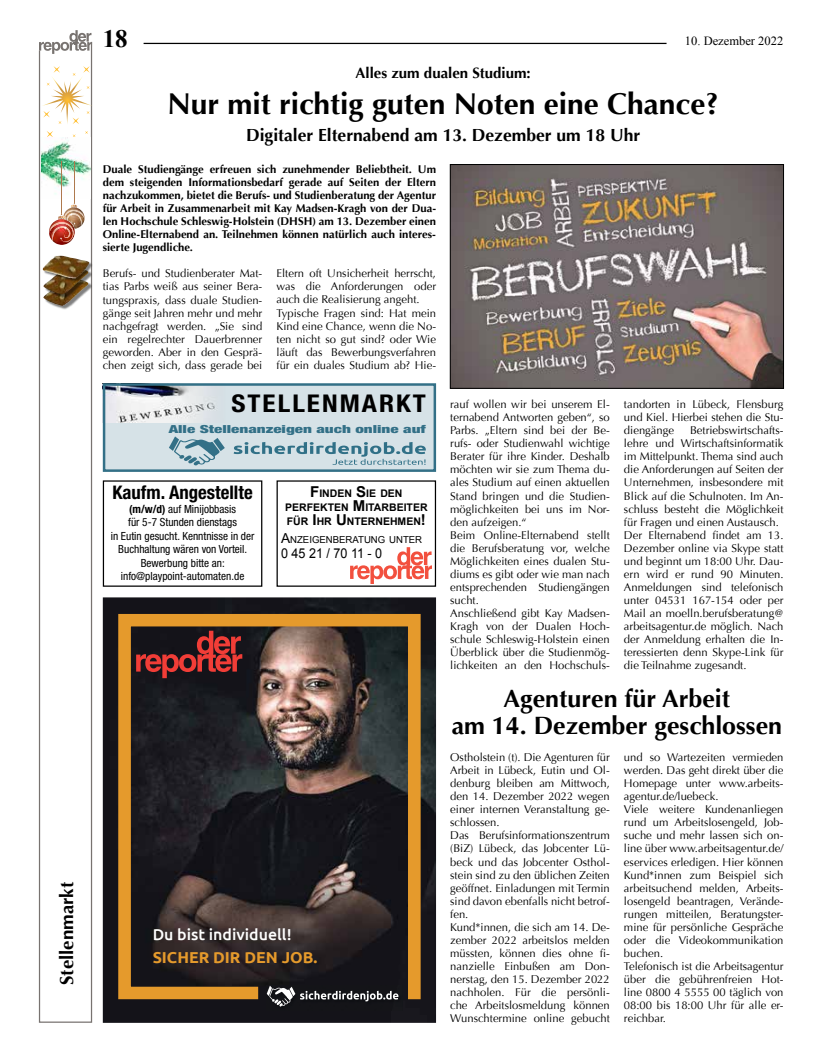
<style>
.page{position:relative;width:819px;height:1053px;background:#fff}
.page>*{position:absolute;margin:0;border:0;box-sizing:border-box;transform-origin:0 0}
.t1{font:700 30px "Optima";color:#000}
.t2{font:700 25px/27.5px "Optima";color:#000;text-align:center}
.t3{font:700 25px "Times New Roman";color:#000}
.t4{font:700 condensed 24.5px "Helvetica Neue";letter-spacing:.075em;color:#000;scale:1.11 1}
.t5{font:700 condensed 18.75px "Helvetica Neue";color:#000}
.t6{font:700 18.75px "Optima";color:#000}
.t7{font:700 17.5px "Optima";color:#000}
.t8{font:500 15.75px/22.9px "Ubuntu";color:#fff}
.t9{font:700 15px "Optima";color:#000}
.t10{font:13.62px "Arial";color:#000;scale:.92 1}
.t11{font:12.5px "Times New Roman";color:#000}
.t12{font:11.25px/13px "Optima";color:#000}
.t13{font:700 11.25px/13px "Optima";color:#000;text-align:justify}
.t14{font:condensed 11.25px/13.5px "Helvetica Neue";color:#000;text-align:center}
.t15{font:900 condensed 11.12px "Helvetica Neue";color:#337087;scale:1.54 1}
.t16{font:700 10.5px/13.8px "Arial";color:#000;text-align:center}
.t17{font:9.62px "Arial";color:#000}
.s1{font-weight:700}
.s2{font-size:15px}
.s3{font-size:13.75px}
.s4{font-weight:700;color:#e59a2c}
</style>
<div class="page">
<hr style="left:144px;top:43px;width:522px;height:1px;background:#000">
<img style="left:103px;top:597px;width:333px;height:425px">
<svg style="left:112px;top:607px;width:315px;height:404px;background:#46382c"></svg>
<img style="left:266px;top:985px;width:136px;height:25px">
<svg style="left:267px;top:985px;width:131px;height:21px;background:#424245"></svg>
<svg style="left:136px;top:630px;width:106px;height:48px;background:#5c2023"></svg>
<div style="left:103px;top:480px;width:159px;height:106px;border:1px solid #000"></div>
<div style="left:276px;top:480px;width:160px;height:106px;border:1px solid #000"></div>
<svg style="left:350px;top:547px;width:82px;height:36px"></svg>
<svg style="left:39px;top:54px;width:53px;height:968px"></svg>
<svg style="left:39px;top:30px;width:53px;height:24px"></svg>
<div style="left:44px;top:277px;width:48px;height:33px;background:#000;opacity:.5"></div>
<img style="left:43px;top:256px;width:46px;height:50px">
<svg style="left:42px;top:66px;width:51px;height:59px"></svg>
<svg style="left:47px;top:131px;width:6px;height:6px"></svg>
<svg style="left:72px;top:134px;width:4px;height:3px"></svg>
<div style="left:44px;top:266px;width:48px;height:32px;background:#000;opacity:.5"></div>
<img style="left:43px;top:265px;width:45px;height:29px">
<div style="left:44px;top:257px;width:49px;height:25px;background:#000;opacity:.5"></div>
<img style="left:41px;top:137px;width:50px;height:62px">
<hr style="left:74px;top:161px;width:1px;height:43px;background:#ae794d">
<img style="left:77px;top:207px;width:8px;height:22px">
<img style="left:77px;top:210px;width:7px;height:16px">
<hr style="left:61px;top:161px;width:1px;height:54px;background:#ae794d">
<img style="left:49px;top:219px;width:26px;height:26px">
<img style="left:49px;top:222px;width:26px;height:20px">
<svg style="left:58px;top:203px;width:19px;height:27px"></svg>
<svg style="left:59px;top:237px;width:4px;height:3px"></svg>
<div style="left:104px;top:384px;width:331px;height:86px;background:#d6e2e7"></div>
<img style="left:106px;top:386px;width:109px;height:36px">
<div style="left:103px;top:383px;width:333px;height:89px;border:2px solid #337087"></div>
<svg style="left:234px;top:442px;width:192px;height:23px"></svg>
<svg style="left:169px;top:436px;width:56px;height:29px"></svg>
<img style="left:452px;top:166px;width:329px;height:220px">
<div style="left:450px;top:164px;width:333px;height:224px;border:1px solid #000"></div>
<p class="t6" style="left:56px;top:985px;width:105px;rotate:-90deg">Stellenmarkt</p>
<p class="t3" style="left:103px;top:21px;width:26px">18</p>
<p class="t11" style="left:685px;top:32px;width:100px">10. Dezember 2022</p>
<p class="t9" style="left:355px;top:64px;width:177px">Alles zum dualen Studium:</p>
<p class="t1" style="left:167px;top:86px;width:553px">Nur mit richtig guten Noten eine Chance?</p>
<p class="t7" style="left:246px;top:125px;width:395px">Digitaler Elternabend am 13. Dezember um 18 Uhr</p>
<p class="t13" style="left:103px;top:163px;width:335px">Duale Studiengänge erfreuen sich zunehmender Beliebtheit. Um dem steigenden Informationsbedarf gerade auf Seiten der Eltern nachzukommen, bietet die Berufs- und Studienberatung der Agentur für Arbeit in Zusammenarbeit mit Kay Madsen-Kragh von der Dua&shy;len Hochschule Schleswig-Holstein (DHSH) am 13. Dezember einen Online-Elternabend an. Teilnehmen können natürlich auch interes&shy;sierte Jugendliche.</p>
<p class="t12" style="left:103px;top:267px;width:161px;text-align:justify">Berufs- und Studienberater Mat&shy;tias Parbs weiß aus seiner Bera&shy;tungspraxis, dass duale Studien&shy;gänge seit Jahren mehr und mehr nachgefragt werden. „Sie sind ein regelrechter Dauerbrenner geworden. Aber in den Gesprä&shy;chen zeigt sich, dass gerade bei</p>
<p class="t12" style="left:276px;top:267px;width:161px">Eltern oft Unsicherheit herrscht, was die Anforderungen oder auch die Realisierung angeht.<br>Typische Fragen sind: Hat mein<br>Kind eine Chance, wenn die No&shy;ten nicht so gut sind? oder Wie läuft das Bewerbungsverfahren für ein duales Studium ab? Hie-</p>
<p class="t12" style="left:450px;top:398px;width:161px">rauf wollen wir bei unserem El&shy;ternabend Antworten geben“, so<br>Parbs. „Eltern sind bei der Be&shy;rufs- oder Studienwahl wichtige<br>Berater für ihre Kinder. Deshalb möchten wir sie zum Thema du&shy;ales Studium auf einen aktuellen<br>Stand bringen und die Studien&shy;möglichkeiten bei uns im Nor&shy;den aufzeigen.“<br>Beim Online-Elternabend stellt die Berufsberatung vor, welche<br>Möglichkeiten eines dualen Stu&shy;diums es gibt oder wie man nach entsprechenden Studiengängen sucht.<br>Anschließend gibt Kay Madsen-<br>Kragh von der Dualen Hoch&shy;schule Schleswig-Holstein einen<br>Überblick über die Studienmög&shy;lichkeiten an den Hochschuls-</p>
<p class="t12" style="left:624px;top:398px;width:161px;text-align:justify">tandorten in Lübeck, Flensburg und Kiel. Hierbei stehen die Stu&shy;diengänge</p>
<p class="t4" style="left:231px;top:389px;width:177px">STELLENMARKT</p>
<p class="t15" style="left:169px;top:422px;width:168px">Alle Stellenanzeigen auch online auf</p>
<p class="t12" style="left:624px;top:424px;width:161px;text-indent:66px">Betriebswirtschafts&shy;lehre und Wirtschaftsinformatik im Mittelpunkt. Thema sind auch die Anforderungen auf Seiten der<br>Unternehmen, insbesondere mit<br>Blick auf die Schulnoten. Im An&shy;schluss besteht die Möglichkeit für Fragen und einen Austausch.<br>Der Elternabend findet am 13.<br>Dezember online via Skype statt und beginnt um 18:00 Uhr. Dau&shy;ern wird er rund 90 Minuten.<br>Anmeldungen sind telefonisch unter 04531 167-154 oder per<br>Mail an moelln.berufsberatung@ arbeitsagentur.de möglich. Nach der Anmeldung erhalten die In&shy;teressierten denn Skype-Link für die Teilnahme zugesandt.</p>
<p class="t2" style="left:451px;top:684px;width:332px">Agenturen für Arbeit<br>am 14. Dezember geschlossen</p>
<p class="t12" style="left:450px;top:750px;width:161px">Ostholstein (t). Die Agenturen für<br>Arbeit in Lübeck, Eutin und Ol&shy;denburg bleiben am Mittwoch, den 14. Dezember 2022 wegen einer internen Veranstaltung ge&shy;schlossen.<br>Das Berufsinformationszentrum (BiZ) Lübeck, das Jobcenter Lü&shy;beck und das Jobcenter Osthol&shy;stein sind zu den üblichen Zeiten geöffnet. Einladungen mit Termin sind davon ebenfalls nicht betrof&shy;fen.<br>Kund*innen, die sich am 14. De&shy;zember 2022 arbeitslos melden müssten, können dies ohne fi&shy;nanzielle Einbußen am Don&shy;nerstag, den 15. Dezember 2022 nachholen. Für die persönli&shy;che Arbeitslosmeldung können<br>Wunschtermine online gebucht</p>
<p class="t12" style="left:624px;top:750px;width:161px">und so Wartezeiten vermieden werden. Das geht direkt über die<br>Homepage unter www.arbeits&shy;agentur.de/luebeck.<br>Viele weitere Kundenanliegen rund um Arbeitslosengeld, Job&shy;suche und mehr lassen sich on&shy;line über www.arbeitsagentur.de/ eservices erledigen. Hier können<br>Kund*innen zum Beispiel sich arbeitsuchend melden, Arbeits&shy;losengeld beantragen, Verände&shy;rungen mitteilen, Beratungster&shy;mine für persönliche Gespräche oder die Videokommunikation buchen.<br>Telefonisch ist die Arbeitsagentur über die gebührenfreien Hot&shy;line 0800 4 5555 00 täglich von<br>08:00 bis 18:00 Uhr für alle er&shy;reichbar.</p>
<p class="t5" style="left:112px;top:481px;width:142px">Kaufm. Angestellte</p>
<p class="t14" style="left:111px;top:502px;width:145px"><span class="s1">(m/w/d)</span> auf Minijobbasis<br>für 5-7 Stunden dienstags<br>in Eutin gesucht. Kenntnisse in der<br>Buchhaltung wären von Vorteil.<br>Bewerbung bitte an: info@playpoint-automaten.de</p>
<p class="t16" style="left:285px;top:487px;width:144px"><span class="s2">F</span>INDEN <span class="s2">S</span>IE DEN<br>PERFEKTEN <span class="s2">M</span>ITARBEITER<br>FÜR <span class="s2">I</span>HR <span class="s2">U</span>NTERNEHMEN<span class="s2">!</span></p>
<p class="t17" style="left:281px;top:533px;width:143px"><span class="s3">A</span>NZEIGENBERATUNG UNTER</p>
<p class="t10" style="left:281px;top:544px;width:111px">0 45 21 / 70 11 - 0</p>
<p class="t8" style="left:153px;top:922px;width:166px">Du bist individuell!<br><span class="s4">SICHER DIR DEN JOB.</span></p>
</div>
